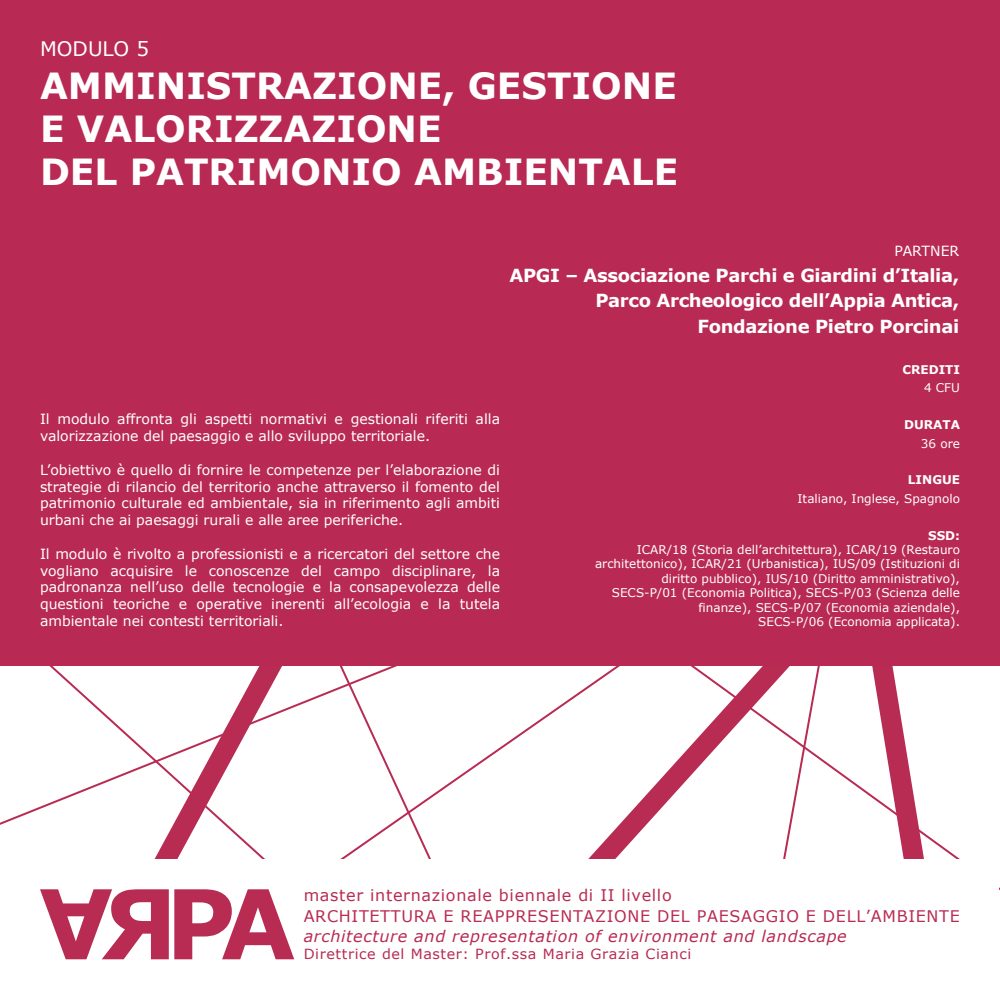
<style>
.page{position:relative;width:1000px;height:1000px;background:#fff}
.page>*{position:absolute;margin:0;border:0;box-sizing:border-box;transform-origin:0 0}
.t1{font:700 36px/43.2px "Verdana";color:#fff}
.t2{font:20px "Verdana";color:#fff}
.t3{font:700 18px/25.6px "Verdana";letter-spacing:-.02em;color:#fff;text-align:right}
.t4{font:16px/20px "Verdana";letter-spacing:.04em;color:#b82b53}
.t5{font:italic 16px "Verdana";letter-spacing:.04em;color:#b82b53}
.t6{font:14px/16.8px "Verdana";color:#fff;text-align:justify}
.t7{font:14px "Verdana";letter-spacing:.04em;color:#b82b53}
.t8{font:12px/14.4px "Verdana";color:#fff;text-align:right}
.t9{font:700 12px "Verdana";color:#fff}
</style>
<div class="page">
<svg style="left:154px;top:840px;width:111px;height:19px"></svg>
<svg style="left:340px;top:717px;width:203px;height:142px"></svg>
<svg style="left:543px;top:666px;width:141px;height:193px"></svg>
<svg style="left:0;top:666px;width:420px;height:174px"></svg>
<svg style="left:684px;top:666px;width:316px;height:224px"></svg>
<div style="left:0;top:860px;width:999px;height:140px;background:#fff"></div>
<div style="left:0;top:0;width:1000px;height:666px;background:#b82a53"></div>
<svg style="left:40px;top:889px;width:254px;height:70px"></svg>
<h2 class="t2" style="left:40px;top:35px;width:111px">MODULO 5</h2>
<h1 class="t1" style="left:40px;top:64px;width:640px">AMMINISTRAZIONE, GESTIONE<br>E VALORIZZAZIONE<br>DEL PATRIMONIO AMBIENTALE</h1>
<p class="t6" style="left:895px;top:243px;width:66px">PARTNER</p>
<p class="t3" style="left:509px;top:262px;width:451px">APGI – Associazione Parchi e Giardini d’Italia,<br>Parco Archeologico dell’Appia Antica,<br>Fondazione Pietro Porcinai</p>
<p class="t6" style="left:40px;top:411px;width:462px">Il modulo affronta gli aspetti normativi e gestionali riferiti alla valorizzazione del paesaggio e allo sviluppo territoriale.</p>
<p class="t6" style="left:40px;top:461px;width:462px">L’obiettivo è quello di fornire le competenze per l’elaborazione di strategie di rilancio del territorio anche attraverso il fomento del patrimonio culturale ed ambientale, sia in riferimento agli ambiti urbani che ai paesaggi rurali e alle aree periferiche.</p>
<p class="t6" style="left:40px;top:545px;width:462px">Il modulo è rivolto a professionisti e a ricercatori del settore che vogliano acquisire le conoscenze del campo disciplinare, la padronanza nell’uso delle tecnologie e la consapevolezza delle questioni teoriche e operative inerenti all’ecologia e la tutela ambientale nei contesti territoriali.</p>
<p class="t9" style="left:902px;top:361px;width:59px">CREDITI</p>
<p class="t8" style="left:924px;top:381px;width:37px">4 CFU</p>
<p class="t9" style="left:904px;top:416px;width:57px">DURATA</p>
<p class="t8" style="left:921px;top:436px;width:41px">36 ore</p>
<p class="t9" style="left:908px;top:471px;width:54px">LINGUE</p>
<p class="t8" style="left:798px;top:491px;width:164px">Italiano, Inglese, Spagnolo</p>
<p class="t9" style="left:928px;top:527px;width:33px">SSD:</p>
<p class="t8" style="left:595px;top:542px;width:366px">ICAR/18 (Storia dell’architettura), ICAR/19 (Restauro architettonico), ICAR/21 (Urbanistica), IUS/09 (Istituzioni di diritto pubblico), IUS/10 (Diritto amministrativo), SECS-P/01 (Economia Politica), SECS-P/03 (Scienza delle finanze), SECS-P/07 (Economia aziendale),<br>SECS-P/06 (Economia applicata).</p>
<p class="t4" style="left:304px;top:885px;width:658px">master internazionale biennale di II livello<br>ARCHITETTURA E REAPPRESENTAZIONE DEL PAESAGGIO E DELL’AMBIENTE</p>
<p class="t5" style="left:304px;top:925px;width:545px">architecture and representation of environment and landscape</p>
<p class="t7" style="left:304px;top:945px;width:389px">Direttrice del Master: Prof.ssa Maria Grazia Cianci</p>
</div>
